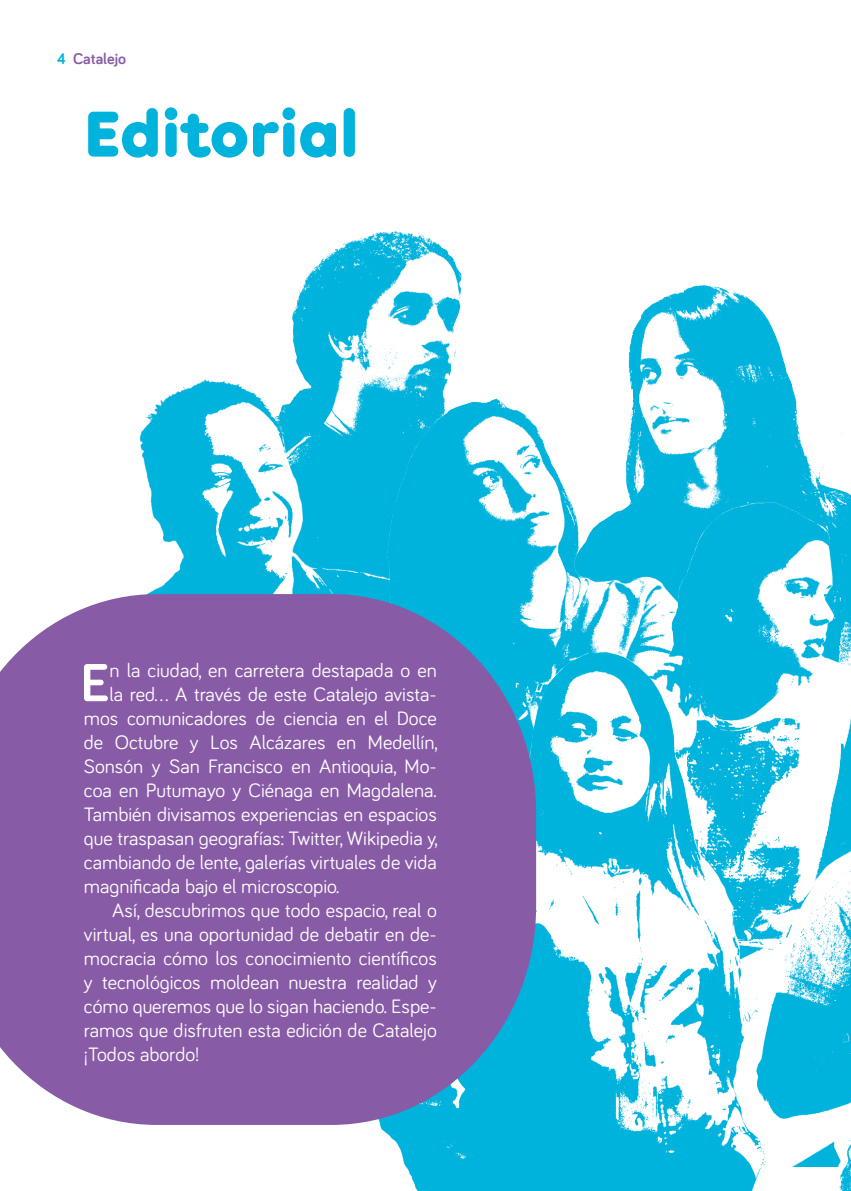
<style>
.page{position:relative;width:851px;height:1191px;background:#fff}
.page>*{position:absolute;margin:0;border:0;box-sizing:border-box;transform-origin:0 0}
.t1{font:700 70px "Volte Rounded";color:#00b3dc}
.t2{font:700 55.2px "Bariol";color:#fff}
.t3{font:20px "Bariol";color:#fff}
.t4{font:700 16px "Bariol";color:#885ba6}
.s1{color:#00b3dc}
</style>
<div class="page">
<img style="left:292px;top:231px;width:170px;height:145px">
<img style="left:628px;top:285px;width:214px;height:199px">
<img style="left:139px;top:370px;width:310px;height:224px">
<img style="left:369px;top:388px;width:359px;height:206px">
<img style="left:521px;top:484px;width:329px;height:154px">
<img style="left:720px;top:615px;width:130px;height:576px">
<img style="left:380px;top:638px;width:389px;height:553px">
<svg style="left:0;top:594px;width:536px;height:531px;background:#8265ab"></svg>
<p class="t4" style="left:57px;top:47px;width:71px"><span class="s1">4</span> Catalejo</p>
<h1 class="t1" style="left:84px;top:91px;width:276px">Editorial</h1>
<h2 class="t2" style="left:81px;top:645px;width:30px">E</h2>
<p class="t3" style="left:109px;top:657px;width:329px">n la ciudad, en carretera destapada o en</p>
<p class="t3" style="left:109px;top:681px;width:329px">la red… A través de este Catalejo avista-</p>
<p class="t3" style="left:84px;top:705px;width:354px">mos comunicadores de ciencia en el Doce</p>
<p class="t3" style="left:84px;top:729px;width:355px">de Octubre y Los Alcázares en Medellín,</p>
<p class="t3" style="left:84px;top:753px;width:354px">Sonsón y San Francisco en Antioquia, Mo-</p>
<p class="t3" style="left:84px;top:777px;width:354px">coa en Putumayo y Ciénaga en Magdalena.</p>
<p class="t3" style="left:84px;top:801px;width:354px">También divisamos experiencias en espacios</p>
<p class="t3" style="left:84px;top:825px;width:355px">que traspasan geografías: Twitter, Wikipedia y,</p>
<p class="t3" style="left:84px;top:849px;width:354px">cambiando de lente, galerías virtuales de vida</p>
<p class="t3" style="left:84px;top:873px;width:257px">magnificada bajo el microscopio.</p>
<p class="t3" style="left:112px;top:897px;width:326px">Así, descubrimos que todo espacio, real o</p>
<p class="t3" style="left:84px;top:921px;width:354px">virtual, es una oportunidad de debatir en de-</p>
<p class="t3" style="left:84px;top:945px;width:354px">mocracia cómo los conocimiento científicos</p>
<p class="t3" style="left:84px;top:969px;width:354px">y tecnológicos moldean nuestra realidad y</p>
<p class="t3" style="left:84px;top:993px;width:354px">cómo queremos que lo sigan haciendo. Espe-</p>
<p class="t3" style="left:84px;top:1017px;width:354px">ramos que disfruten esta edición de Catalejo</p>
<p class="t3" style="left:84px;top:1041px;width:117px">¡Todos abordo!</p>
</div>
